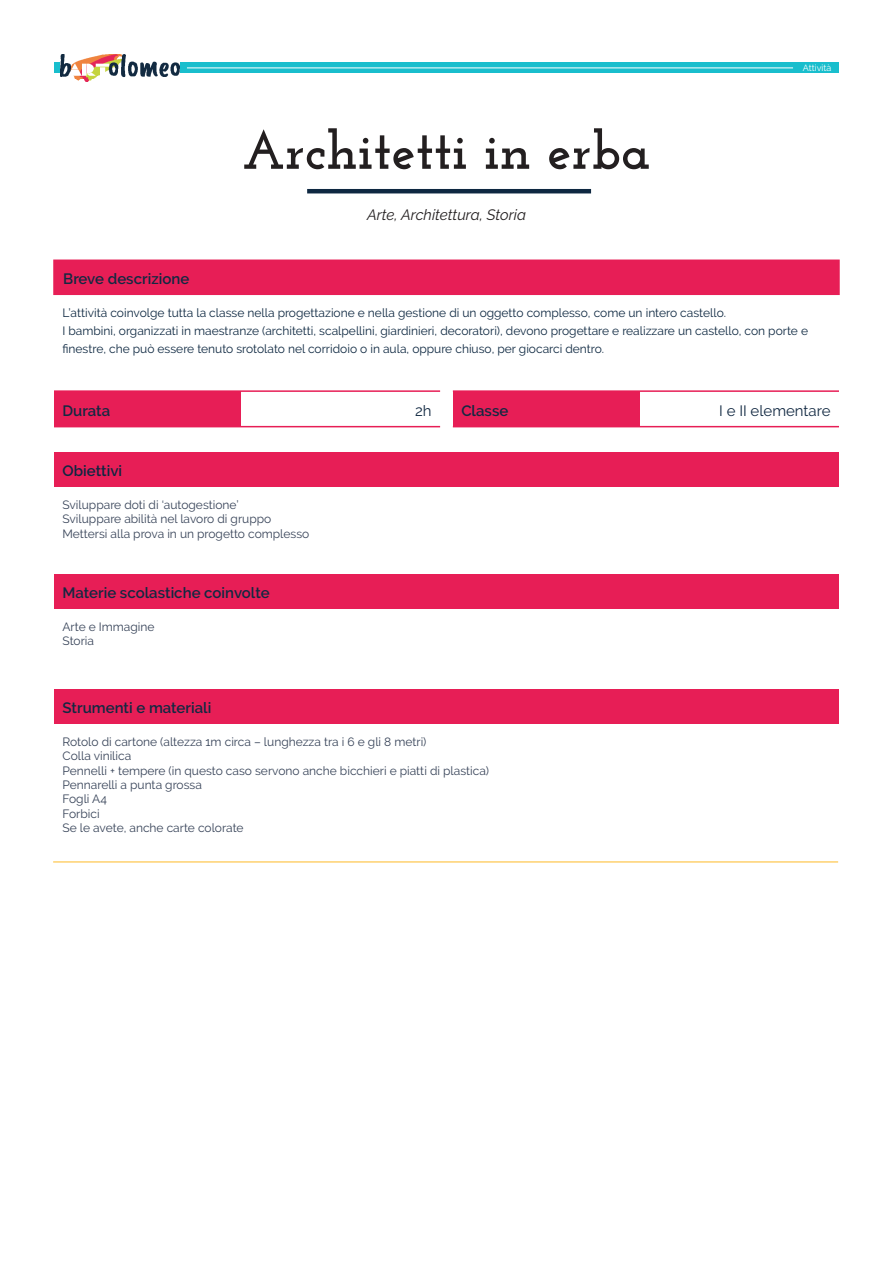
<style>
.page{position:relative;width:893px;height:1263px;background:#fff}
.page>*{position:absolute;margin:0;border:0;box-sizing:border-box;transform-origin:0 0}
.Main_Title{font:700 54px "Josefin Slab";color:#231f20}
.Heading_Section{font:600 15px "Raleway";color:#122942}
.materia_principale{font:italic 15px "Raleway";color:#231f20}
.Heading_Section-2{font:15px "Raleway";color:#122942}
.Heading_Section-3{font:600 15px "Raleway";color:#0e2742}
.normal_text{font:12px "Raleway";color:#374358}
.normal_text-2{font:12px/18px "Raleway";color:#0e2841}
.t1{font:9px "Raleway";color:#fff}
</style>
<div class="page">
<div style="left:54px;top:63px;width:785px;height:10px;background:#19becd"></div>
<hr style="left:187px;top:68px;width:606px;height:1px;background:#fff">
<img style="left:60px;top:54px;width:119px;height:28px">
<hr style="left:307px;top:189px;width:284px;height:4px;background:#0e2841">
<div style="left:54px;top:260px;width:785px;height:34px;background:#e71e56"></div>
<div style="left:53px;top:259px;width:787px;height:36px;border:2px solid #e71e56"></div>
<div style="left:54px;top:452px;width:785px;height:34px;background:#e71e56"></div>
<div style="left:54px;top:574px;width:785px;height:34px;background:#e71e56"></div>
<div style="left:54px;top:689px;width:785px;height:34px;background:#e71e56"></div>
<div style="left:54px;top:392px;width:187px;height:34px;background:#e71e56"></div>
<div style="left:453px;top:392px;width:186px;height:34px;background:#e71e56"></div>
<hr style="left:53px;top:861px;width:785px;height:2px;background:#fed16f">
<hr style="left:54px;top:390px;width:386px;height:2px;background:#e71e56">
<hr style="left:453px;top:390px;width:386px;height:2px;background:#e71e56">
<hr style="left:54px;top:426px;width:386px;height:1px;background:#e71e56">
<hr style="left:453px;top:426px;width:386px;height:1px;background:#e71e56">
<p class="Heading_Section" style="left:63px;top:270px;width:128px">Breve descrizione</p>
<p class="Main_Title" style="left:242px;top:118px;width:410px">Architetti in erba</p>
<p class="materia_principale" style="left:367px;top:206px;width:160px">Arte, Architettura, Storia</p>
<p class="t1" style="left:803px;top:63px;width:30px">Attività</p>
<p class="normal_text-2" style="left:63px;top:304px;width:665px">L’attività coinvolge tutta la classe nella progettazione e nella gestione di un oggetto complesso, come un intero castello.</p>
<p class="normal_text-2" style="left:63px;top:322px;width:747px">I bambini, organizzati in maestranze (architetti, scalpellini, giardinieri, decoratori), devono progettare e realizzare un castello, con porte e finestre, che può essere tenuto srotolato nel corridoio o in aula, oppure chiuso, per giocarci dentro.</p>
<p class="Heading_Section" style="left:63px;top:402px;width:49px">Durata</p>
<p class="Heading_Section-2" style="left:415px;top:402px;width:18px">2h</p>
<p class="Heading_Section" style="left:461px;top:402px;width:49px">Classe</p>
<p class="Heading_Section-2" style="left:719px;top:402px;width:113px">I e II elementare</p>
<p class="Heading_Section-3" style="left:63px;top:462px;width:61px">Obiettivi</p>
<p class="normal_text" style="left:63px;top:498px;width:178px">Sviluppare doti di ‘autogestione’</p>
<p class="normal_text" style="left:63px;top:512px;width:210px">Sviluppare abilità nel lavoro di gruppo</p>
<p class="normal_text" style="left:63px;top:527px;width:248px">Mettersi alla prova in un progetto complesso</p>
<p class="Heading_Section" style="left:63px;top:584px;width:209px">Materie scolastiche coinvolte</p>
<p class="normal_text" style="left:63px;top:620px;width:94px">Arte e Immagine</p>
<p class="normal_text" style="left:63px;top:634px;width:33px">Storia</p>
<p class="Heading_Section" style="left:63px;top:699px;width:150px">Strumenti e materiali</p>
<p class="normal_text" style="left:63px;top:734px;width:366px">Rotolo di cartone (altezza 1m circa – lunghezza tra i 6 e gli 8 metri)</p>
<p class="normal_text" style="left:63px;top:749px;width:70px">Colla vinilica</p>
<p class="normal_text" style="left:63px;top:763px;width:428px">Pennelli + tempere (in questo caso servono anche bicchieri e piatti di plastica)</p>
<p class="normal_text" style="left:63px;top:778px;width:141px">Pennarelli a punta grossa</p>
<p class="normal_text" style="left:63px;top:792px;width:46px">Fogli A4</p>
<p class="normal_text" style="left:63px;top:806px;width:39px">Forbici</p>
<p class="normal_text" style="left:63px;top:821px;width:183px">Se le avete, anche carte colorate</p>
</div>
